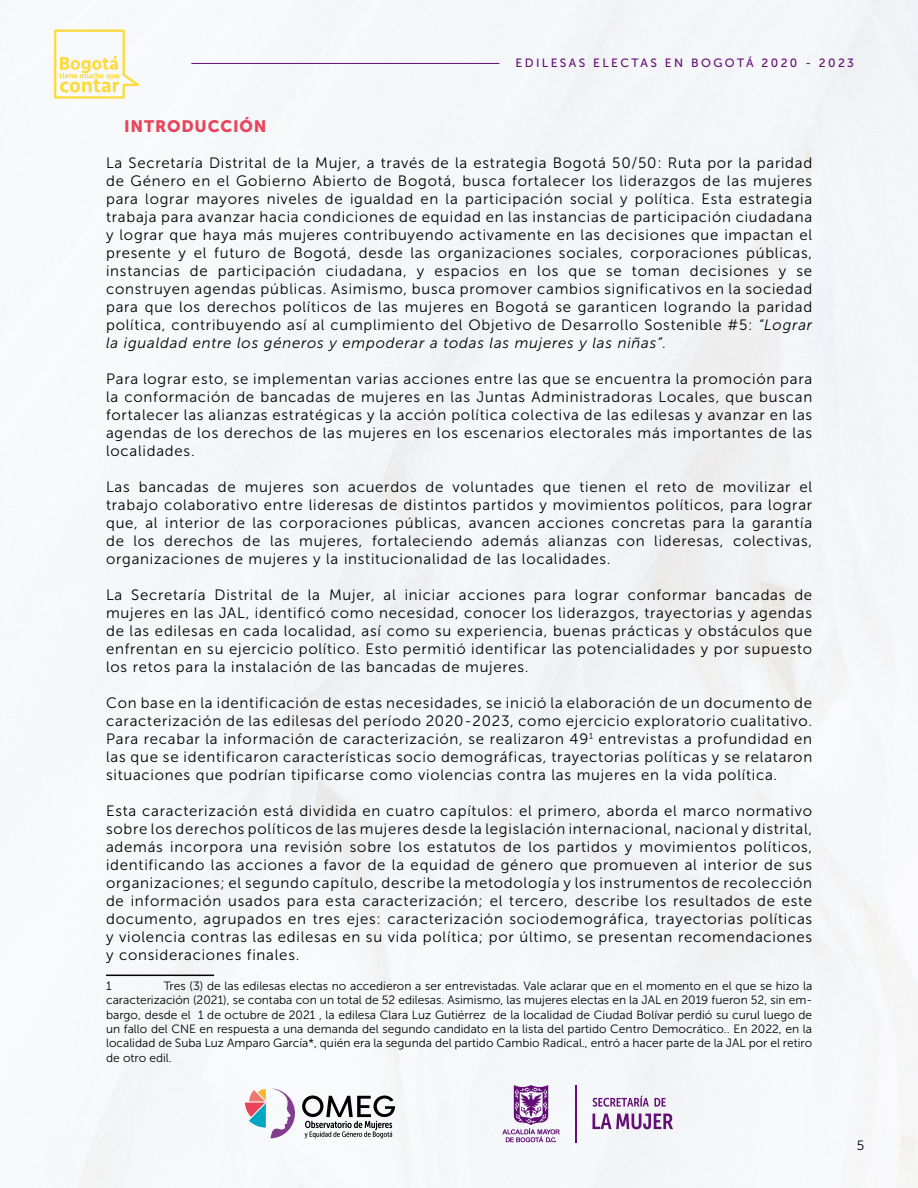
<style>
.page{position:relative;width:918px;height:1188px;background:#fff}
.page>*{position:absolute;margin:0;border:0;box-sizing:border-box;transform-origin:0 0}
.t1{font:16.5px "Museo Sans 900";letter-spacing:.05em;color:#e8455c}
.t2{font:15px/18px "Museo Sans 300";letter-spacing:.05em;color:#000;text-align:justify}
.t3{font:13.5px "Museo Sans 300";color:#000}
.t4{font:12px/14.4px "Museo Sans 300";color:#000;text-align:justify}
.t5{font:12px "Museo Sans 500";letter-spacing:.2em;color:#630d75}
.s1{font-style:italic}
</style>
<div class="page">
<div style="left:0;top:0;width:816px;height:1188px;background:#f5f6f9"></div>
<hr style="left:576px;top:1085px;width:1px;height:57px;background:#630d75">
<svg style="left:502px;top:1085px;width:58px;height:57px"></svg>
<svg style="left:593px;top:1114px;width:80px;height:15px"></svg>
<svg style="left:593px;top:1096px;width:73px;height:11px"></svg>
<svg style="left:302px;top:1095px;width:93px;height:43px"></svg>
<svg style="left:245px;top:1088px;width:50px;height:50px"></svg>
<svg style="left:54px;top:29px;width:85px;height:70px"></svg>
<hr style="left:191px;top:63px;width:308px;height:1px;background:#630d75">
<hr style="left:106px;top:975px;width:108px;height:1px;background:#000">
<p class="t5" style="left:515px;top:56px;width:340px">EDILESAS ELECTAS EN BOGOTÁ 2020 - 2023</p>
<p class="t1" style="left:124px;top:117px;width:144px">INTRODUCCIÓN</p>
<p class="t2" style="left:106px;top:153px;width:708px">La Secretaría Distrital de la Mujer, a través de la estrategia Bogotá 50/50: Ruta por la paridad de Género en el Gobierno Abierto de Bogotá, busca fortalecer los liderazgos de las mujeres para lograr mayores niveles de igualdad en la participación social y política. Esta estrategia trabaja para avanzar hacia condiciones de equidad en las instancias de participación ciudadana y lograr que haya más mujeres contribuyendo activamente en las decisiones que impactan el presente y el futuro de Bogotá, desde las organizaciones sociales, corporaciones públicas, instancias de participación ciudadana, y espacios en los que se toman decisiones y se construyen agendas públicas. Asimismo, busca promover cambios significativos en la sociedad para que los derechos políticos de las mujeres en Bogotá se garanticen logrando la paridad política, contribuyendo así al cumplimiento del Objetivo de Desarrollo Sostenible #5: <span class="s1">“Lograr la igualdad entre los géneros y empoderar a todas las mujeres y las niñas”.</span></p>
<p class="t2" style="left:106px;top:369px;width:708px">Para lograr esto, se implementan varias acciones entre las que se encuentra la promoción para la conformación de bancadas de mujeres en las Juntas Administradoras Locales, que buscan fortalecer las alianzas estratégicas y la acción política colectiva de las edilesas y avanzar en las agendas de los derechos de las mujeres en los escenarios electorales más importantes de las localidades.</p>
<p class="t2" style="left:106px;top:477px;width:708px">Las bancadas de mujeres son acuerdos de voluntades que tienen el reto de movilizar el trabajo colaborativo entre lideresas de distintos partidos y movimientos políticos, para lograr que, al interior de las corporaciones públicas, avancen acciones concretas para la garantía de los derechos de las mujeres, fortaleciendo además alianzas con lideresas, colectivas, organizaciones de mujeres y la institucionalidad de las localidades.</p>
<p class="t2" style="left:106px;top:585px;width:708px">La Secretaría Distrital de la Mujer, al iniciar acciones para lograr conformar bancadas de mujeres en las JAL, identificó como necesidad, conocer los liderazgos, trayectorias y agendas de las edilesas en cada localidad, así como su experiencia, buenas prácticas y obstáculos que enfrentan en su ejercicio político. Esto permitió identificar las potencialidades y por supuesto los retos para la instalación de las bancadas de mujeres.</p>
<p class="t2" style="left:106px;top:693px;width:708px">Con base en la identificación de estas necesidades, se inició la elaboración de un documento de caracterización de las edilesas del período 2020-2023, como ejercicio exploratorio cualitativo.<br>Para recabar la información de caracterización, se realizaron 49<sup>1</sup> entrevistas a profundidad en las que se identificaron características socio demográficas, trayectorias políticas y se relataron situaciones que podrían tipificarse como violencias contra las mujeres en la vida política.</p>
<p class="t2" style="left:106px;top:801px;width:708px">Esta caracterización está dividida en cuatro capítulos: el primero, aborda el marco normativo sobre los derechos políticos de las mujeres desde la legislación internacional, nacional y distrital, además incorpora una revisión sobre los estatutos de los partidos y movimientos políticos, identificando las acciones a favor de la equidad de género que promueven al interior de sus organizaciones; el segundo capítulo, describe la metodología y los instrumentos de recolección de información usados para esta caracterización; el tercero, describe los resultados de este documento, agrupados en tres ejes: caracterización sociodemográfica, trayectorias políticas y violencia contras las edilesas en su vida política; por último, se presentan recomendaciones y consideraciones finales.</p>
<p class="t4" style="left:106px;top:978px;width:7px">1</p>
<p class="t4" style="left:106px;top:978px;width:708px;text-indent:58px">Tres (3) de las edilesas electas no accedieron a ser entrevistadas. Vale aclarar que en el momento en el que se hizo la caracterización (2021), se contaba con un total de 52 edilesas. Asimismo, las mujeres electas en la JAL en 2019 fueron 52, sin em&shy;bargo, desde el 1 de octubre de 2021 , la edilesa Clara Luz Gutiérrez de la localidad de Ciudad Bolívar perdió su curul luego de un fallo del CNE en respuesta a una demanda del segundo candidato en la lista del partido Centro Democrático.. En 2022, en la localidad de Suba Luz Amparo García*, quién era la segunda del partido Cambio Radical., entró a hacer parte de la JAL por el retiro de otro edil.</p>
<p class="t3" style="left:857px;top:1138px;width:9px">5</p>
</div>
